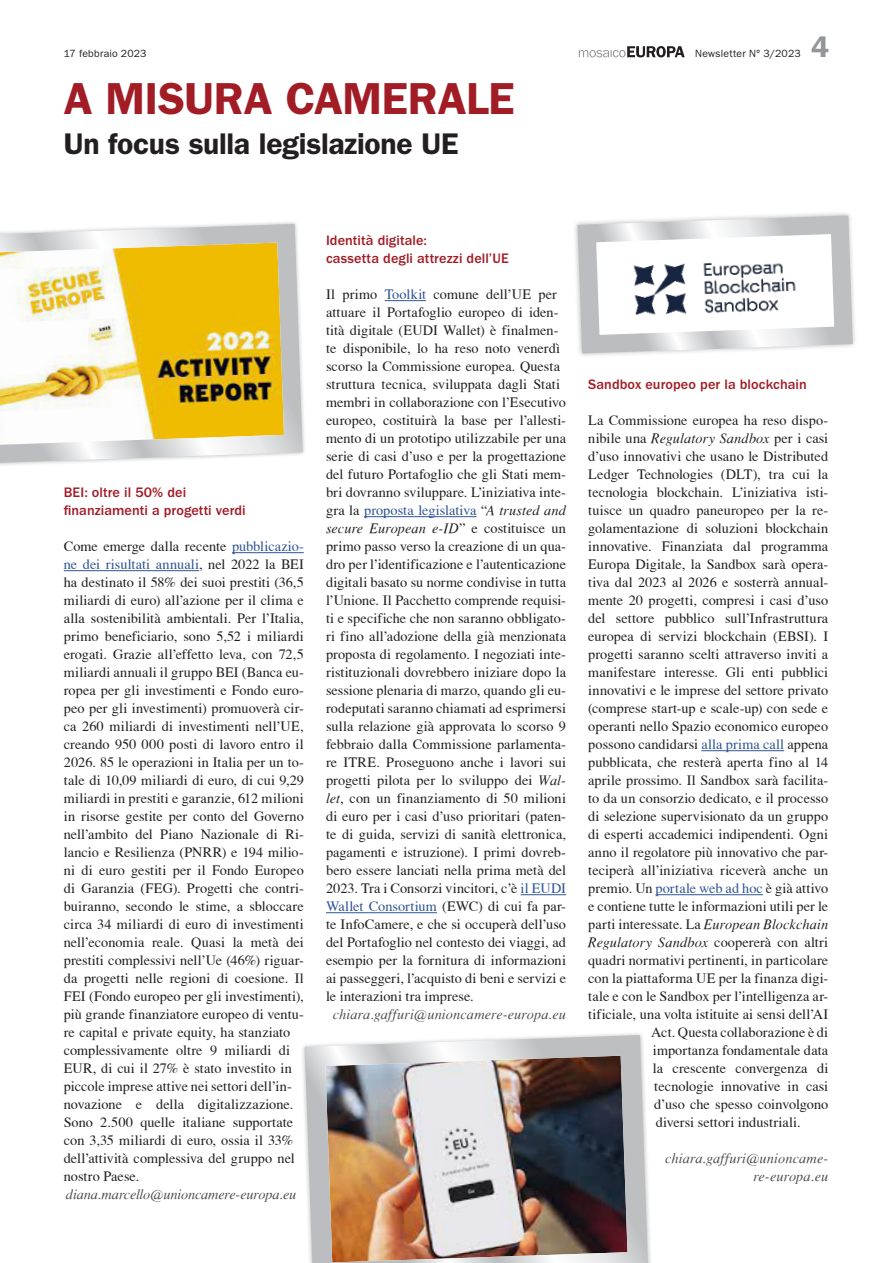
<style>
.page{position:relative;width:893px;height:1263px;background:#fff}
.page>*{position:absolute;margin:0;border:0;box-sizing:border-box;transform-origin:0 0}
.Titel_30{font:600 45px "ITC Franklin Gothic Std";letter-spacing:-.01em;color:#a11c25}
.Untertitel_20{font:600 30px "ITC Franklin Gothic Std";letter-spacing:-.01em;color:#231f20}
.t1{font:600 30px "ITC Franklin Gothic Std";color:#939598}
.Grundschrift{font:14.25px/18px "T Acc LAD";letter-spacing:.005em;color:#231f20}
.Zwischentitel{font:500 14.25px/18px "ITC Franklin Gothic Std";letter-spacing:.005em;color:#a11c25}
.Autor{font:14.25px/18px "T Acc LAD Italic";color:#4b4c4d;text-align:right}
.Grundschrift-2{font:14.25px "T Acc LAD Italic";letter-spacing:.01em;color:#231f20}
.t2{font:10.5px "ITC Franklin Gothic Std";letter-spacing:.015em;color:#231f20}
.s1{color:#2f5496}
.s2{font-family:"T Acc LAD Italic"}
.s3{font-family:"T Acc LAD"}
</style>
<div class="page">
<svg style="left:579px;top:46px;width:106px;height:11px"></svg>
<hr style="left:701px;top:750px;width:83px;height:1px;background:#2f5496">
<hr style="left:655px;top:894px;width:108px;height:1px;background:#2f5496">
<hr style="left:385px;top:300px;width:41px;height:1px;background:#2f5496">
<hr style="left:364px;top:516px;width:113px;height:1px;background:#2f5496">
<hr style="left:521px;top:894px;width:45px;height:1px;background:#2f5496">
<hr style="left:326px;top:912px;width:111px;height:1px;background:#2f5496">
<hr style="left:232px;top:552px;width:72px;height:1px;background:#2f5496">
<hr style="left:64px;top:570px;width:135px;height:1px;background:#2f5496">
<img style="left:302px;top:1033px;width:349px;height:230px">
<img style="left:0;top:222px;width:305px;height:243px">
<svg style="left:575px;top:213px;width:280px;height:143px"></svg>
<p class="t2" style="left:64px;top:48px;width:84px">17 febbraio 2023</p>
<p class="t2" style="left:695px;top:48px;width:107px">Newsletter N° 3/2023</p>
<p class="Titel_30" style="left:64px;top:72px;width:452px">A MISURA CAMERALE</p>
<p class="Untertitel_20" style="left:64px;top:126px;width:396px">Un focus sulla legislazione UE</p>
<h2 class="t1" style="left:811px;top:29px;width:19px">4</h2>
<p class="Zwischentitel" style="left:64px;top:483px;width:183px">BEI: oltre il 50% dei finanziamenti a progetti verdi</p>
<p class="Grundschrift" style="left:64px;top:537px;width:242px">Come emerge dalla recente <span class="s1">pubblicazio&shy;ne dei risultati annuali</span>, nel 2022 la BEI ha destinato il 58% dei suoi prestiti (36,5 miliardi di euro) all’azione per il clima e alla sostenibilità ambientali. Per l’Italia, primo beneficiario, sono 5,52 i miliardi erogati. Grazie all’effetto leva, con 72,5 miliardi annuali il gruppo BEI (Banca eu&shy;ropea per gli investimenti e Fondo euro&shy;peo per gli investimenti) promuoverà cir&shy;ca 260 miliardi di investimenti nell’UE, creando 950 000 posti di lavoro entro il 2026. 85 le operazioni in Italia per un to&shy;tale di 10,09 miliardi di euro, di cui 9,29 miliardi in prestiti e garanzie, 612 milioni in risorse gestite per conto del Governo nell’ambito del Piano Nazionale di Ri&shy;lancio e Resilienza (PNRR) e 194 milio&shy;ni di euro gestiti per il Fondo Europeo di Garanzia (FEG). Progetti che contri&shy;buiranno, secondo le stime, a sbloccare circa 34 miliardi di euro di investimenti nell’economia reale. Quasi la metà dei prestiti complessivi nell’Ue (46%) riguar&shy;da progetti nelle regioni di coesione. Il FEI (Fondo europeo per gli investimenti), più grande finanziatore europeo di ventu&shy;re capital e private equity, ha stanziato complessivamente oltre 9 miliardi di EUR, di cui il 27% è stato investito in piccole imprese attive nei settori dell’in&shy;novazione e della digitalizzazione.<br>Sono 2.500 quelle italiane supportate con 3,35 miliardi di euro, ossia il 33% dell’attività complessiva del gruppo nel nostro Paese.</p>
<p class="Autor" style="left:66px;top:1185px;width:232px">diana.marcello@unioncamere-europa.eu</p>
<p class="Zwischentitel" style="left:326px;top:231px;width:184px">Identità digitale:<br>cassetta degli attrezzi dell’UE</p>
<p class="Grundschrift" style="left:326px;top:285px;width:242px">Il primo <span class="s1">Toolkit</span> comune dell’UE per attuare il Portafoglio europeo di iden&shy;tità digitale (EUDI Wallet) è finalmen&shy;te disponibile, lo ha reso noto venerdì scorso la Commissione europea. Questa struttura tecnica, sviluppata dagli Stati membri in collaborazione con l’Esecutivo europeo, costituirà la base per l’allesti&shy;mento di un prototipo utilizzabile per una serie di casi d’uso e per la progettazione del futuro Portafoglio che gli Stati mem&shy;bri dovranno sviluppare. L’iniziativa inte&shy;gra la <span class="s1">proposta legislativa</span> “<span class="s2">A trusted and secure European e-ID</span>” e costituisce un primo passo verso la creazione di un qua&shy;dro per l’identificazione e l’autenticazione digitali basato su norme condivise in tutta l’Unione. Il Pacchetto comprende requisi&shy;ti e specifiche che non saranno obbligato&shy;ri fino all’adozione della già menzionata proposta di regolamento. I negoziati inte&shy;ristituzionali dovrebbero iniziare dopo la sessione plenaria di marzo, quando gli eu&shy;rodeputati saranno chiamati ad esprimersi sulla relazione già approvata lo scorso 9 febbraio dalla Commissione parlamenta&shy;re ITRE. Proseguono anche i lavori sui progetti pilota per lo sviluppo dei <span class="s2">Wal&shy;let</span>, con un finanziamento di 50 milioni di euro per i casi d’uso prioritari (paten&shy;te di guida, servizi di sanità elettronica, pagamenti e istruzione). I primi dovreb&shy;bero essere lanciati nella prima metà del 2023. Tra i Consorzi vincitori, c’è <span class="s1">il EUDI Wallet Consortium</span> (EWC) di cui fa par&shy;te InfoCamere, e che si occuperà dell’uso del Portafoglio nel contesto dei viaggi, ad esempio per la fornitura di informazioni ai passeggeri, l’acquisto di beni e servizi e le interazioni tra imprese.</p>
<p class="Autor" style="left:333px;top:1005px;width:235px">chiara.gaffuri@unioncamere-europa.eu</p>
<p class="Zwischentitel" style="left:588px;top:375px;width:220px">Sandbox europeo per la blockchain</p>
<p class="Grundschrift" style="left:588px;top:411px;width:242px">La Commissione europea ha reso dispo-</p>
<p class="Grundschrift" style="left:588px;top:429px;width:241px">nibile una <span class="s2">Regulatory Sandbox</span> per i casi</p>
<p class="Grundschrift" style="left:588px;top:447px;width:241px">d’uso innovativi che usano le Distributed</p>
<p class="Grundschrift" style="left:588px;top:465px;width:241px">Ledger Technologies (DLT), tra cui la</p>
<p class="Grundschrift" style="left:588px;top:483px;width:242px">tecnologia blockchain. L’iniziativa isti-</p>
<p class="Grundschrift" style="left:588px;top:501px;width:242px">tuisce un quadro paneuropeo per la re-</p>
<p class="Grundschrift" style="left:588px;top:519px;width:242px">golamentazione di soluzioni blockchain</p>
<p class="Grundschrift" style="left:588px;top:537px;width:241px">innovative. Finanziata dal programma</p>
<p class="Grundschrift" style="left:588px;top:555px;width:242px">Europa Digitale, la Sandbox sarà opera-</p>
<p class="Grundschrift" style="left:588px;top:573px;width:242px">tiva dal 2023 al 2026 e sosterrà annual-</p>
<p class="Grundschrift" style="left:588px;top:591px;width:241px">mente 20 progetti, compresi i casi d’uso</p>
<p class="Grundschrift" style="left:588px;top:609px;width:242px">del settore pubblico sull’Infrastruttura</p>
<p class="Grundschrift" style="left:588px;top:627px;width:241px">europea di servizi blockchain (EBSI). I</p>
<p class="Grundschrift" style="left:588px;top:645px;width:241px">progetti saranno scelti attraverso inviti a</p>
<p class="Grundschrift" style="left:588px;top:663px;width:242px">manifestare interesse. Gli enti pubblici</p>
<p class="Grundschrift" style="left:588px;top:681px;width:242px">innovativi e le imprese del settore privato</p>
<p class="Grundschrift" style="left:588px;top:699px;width:241px">(comprese start-up e scale-up) con sede e</p>
<p class="Grundschrift" style="left:588px;top:717px;width:241px">operanti nello Spazio economico europeo</p>
<p class="Grundschrift" style="left:588px;top:735px;width:241px">possono candidarsi <span class="s1">alla prima call</span> appena</p>
<p class="Grundschrift" style="left:588px;top:753px;width:241px">pubblicata, che resterà aperta fino al 14</p>
<p class="Grundschrift" style="left:588px;top:771px;width:242px">aprile prossimo. Il Sandbox sarà facilita-</p>
<p class="Grundschrift" style="left:588px;top:789px;width:241px">to da un consorzio dedicato, e il processo</p>
<p class="Grundschrift" style="left:588px;top:807px;width:242px">di selezione supervisionato da un gruppo</p>
<p class="Grundschrift" style="left:588px;top:825px;width:241px">di esperti accademici indipendenti. Ogni</p>
<p class="Grundschrift" style="left:588px;top:843px;width:242px">anno il regolatore più innovativo che par-</p>
<p class="Grundschrift" style="left:588px;top:861px;width:241px">teciperà all’iniziativa riceverà anche un</p>
<p class="Grundschrift" style="left:588px;top:879px;width:242px">premio. Un <span class="s1">portale web ad hoc</span> è già attivo</p>
<p class="Grundschrift" style="left:588px;top:897px;width:242px">e contiene tutte le informazioni utili per le</p>
<p class="Grundschrift" style="left:588px;top:915px;width:241px">parti interessate. La <span class="s2">European Blockchain</span></p>
<p class="Grundschrift-2" style="left:588px;top:934px;width:242px">Regulatory Sandbox <span class="s3">coopererà con altri</span></p>
<p class="Grundschrift" style="left:588px;top:951px;width:242px">quadri normativi pertinenti, in particolare</p>
<p class="Grundschrift" style="left:588px;top:969px;width:242px">con la piattaforma UE per la finanza digi-</p>
<p class="Grundschrift" style="left:588px;top:987px;width:242px">tale e con le Sandbox per l’intelligenza ar-</p>
<p class="Grundschrift" style="left:588px;top:1005px;width:242px">tificiale, una volta istituite ai sensi dell’AI</p>
<p class="Grundschrift" style="left:651px;top:1023px;width:178px">Act. Questa collaborazione è di</p>
<p class="Grundschrift" style="left:653px;top:1041px;width:177px">importanza fondamentale data</p>
<p class="Grundschrift" style="left:653px;top:1059px;width:177px">la crescente convergenza di</p>
<p class="Grundschrift" style="left:654px;top:1077px;width:176px">tecnologie innovative in casi</p>
<p class="Grundschrift" style="left:654px;top:1095px;width:175px">d’uso che spesso coinvolgono</p>
<p class="Grundschrift" style="left:656px;top:1113px;width:146px">diversi settori industriali.</p>
<p class="Autor" style="left:665px;top:1149px;width:165px">chiara.gaffuri@unioncame&shy;re-europa.eu</p>
</div>
